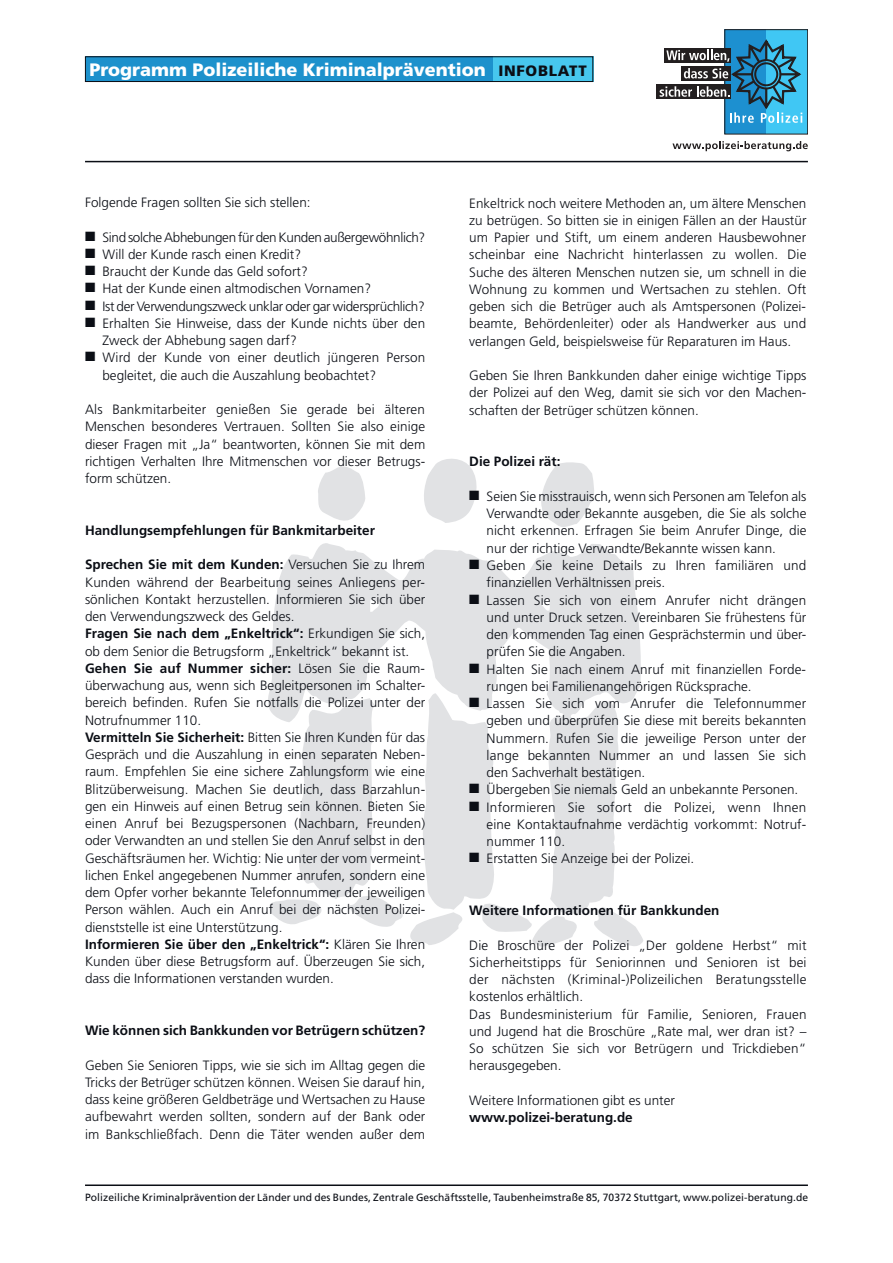
<style>
.page{position:relative;width:893px;height:1263px;background:#fff}
.page>*{position:absolute;margin:0;border:0;box-sizing:border-box;transform-origin:0 0}
.t1{font:900 18px "Frutiger";color:#fff}
.t2{font:300 13.5px/17.2px "Frutiger";color:#0b0e15;text-align:justify}
.t3{font:700 13.5px "Frutiger";color:#0b0e15}
.t4{font:300 13.5px "Frutiger";letter-spacing:-.025em;color:#0b0e15}
.t5{font:10.5px "Frutiger";letter-spacing:.01em;color:#0b0e15}
.s1{font-size:15px;color:#0b0e15}
.s2{font-weight:700}
</style>
<div class="page">
<svg style="left:424px;top:459px;width:53px;height:64px"></svg>
<svg style="left:541px;top:462px;width:53px;height:65px"></svg>
<svg style="left:318px;top:466px;width:47px;height:55px"></svg>
<svg style="left:268px;top:543px;width:373px;height:371px;fill:#e1e2e4"></svg>
<svg style="left:270px;top:698px;width:133px;height:229px"></svg>
<svg style="left:594px;top:907px;width:49px;height:39px"></svg>
<svg style="left:410px;top:693px;width:167px;height:254px"></svg>
<hr style="left:85px;top:1184px;width:723px;height:2px;background:#0b0e15">
<hr style="left:85px;top:161px;width:723px;height:1px;background:#0b0e15">
<div style="left:85px;top:56px;width:508px;height:26px;background:#47c7ee"></div>
<div style="left:86px;top:56px;width:407px;height:26px;background:#1d91cc"></div>
<svg style="left:672px;top:141px;width:136px;height:10px"></svg>
<div style="left:725px;top:30px;width:41px;height:104px;background:#1d90d0"></div>
<div style="left:766px;top:30px;width:42px;height:104px;background:#40c7f4"></div>
<div style="left:724px;top:29px;width:84px;height:105px;border:1px solid #231f20"></div>
<svg style="left:657px;top:85px;width:3px;height:14px"></svg>
<svg style="left:660px;top:37px;width:143px;height:86px"></svg>
<div style="left:85px;top:56px;width:508px;height:26px;border:1px solid #0b0e15"></div>
<h1 class="t1" style="left:90px;top:58px;width:499px">Programm Polizeiliche Kriminalprävention <span class="s1">INFOBLATT</span></h1>
<p class="t2" style="left:85px;top:194px;width:227px">Folgende Fragen sollten Sie sich stellen:</p>
<p class="t4" style="left:85px;top:229px;width:342px">■ Sind solche Abhebungen für den Kunden außergewöhnlich?</p>
<p class="t2" style="left:85px;top:245px;width:218px">■ Will der Kunde rasch einen Kredit?</p>
<p class="t2" style="left:85px;top:263px;width:224px">■ Braucht der Kunde das Geld sofort?</p>
<p class="t2" style="left:85px;top:280px;width:288px">■ Hat der Kunde einen altmodischen Vornamen?</p>
<p class="t4" style="left:85px;top:298px;width:341px">■ Ist der Verwendungszweck unklar oder gar widersprüchlich?</p>
<p class="t2" style="left:102px;top:314px;width:324px;text-indent:-17px">■ Erhalten Sie Hinweise, dass der Kunde nichts über den<br>Zweck der Abhebung sagen darf?</p>
<p class="t2" style="left:102px;top:349px;width:324px;text-indent:-17px">■ Wird der Kunde von einer deutlich jüngeren Person begleitet, die auch die Auszahlung beobachtet?</p>
<p class="t2" style="left:85px;top:401px;width:342px">Als Bankmitarbeiter genießen Sie gerade bei älteren Menschen besonderes Vertrauen. Sollten Sie also einige dieser Fragen mit „Ja“ beantworten, können Sie mit dem richtigen Verhalten Ihre Mitmenschen vor dieser Betrugs&shy;form schützen.</p>
<p class="t3" style="left:85px;top:522px;width:291px">Handlungsempfehlungen für Bankmitarbeiter</p>
<p class="t2" style="left:85px;top:556px;width:342px"><span class="s2">Sprechen Sie mit dem Kunden:</span> Versuchen Sie zu Ihrem Kunden während der Bearbeitung seines Anliegens per&shy;sönlichen Kontakt herzustellen. Informieren Sie sich über den Verwendungszweck des Geldes.</p>
<p class="t2" style="left:85px;top:625px;width:342px"><span class="s2">Fragen Sie nach dem „Enkeltrick“:</span> Erkundigen Sie sich, ob dem Senior die Betrugsform „Enkeltrick“ bekannt ist.</p>
<p class="t2" style="left:85px;top:659px;width:342px"><span class="s2">Gehen Sie auf Nummer sicher:</span> Lösen Sie die Raum&shy;überwachung aus, wenn sich Begleitpersonen im Schalter&shy;bereich befinden. Rufen Sie notfalls die Polizei unter der Notrufnummer 110.</p>
<p class="t2" style="left:85px;top:728px;width:342px"><span class="s2">Vermitteln Sie Sicherheit:</span> Bitten Sie Ihren Kunden für das Gespräch und die Auszahlung in einen separaten Neben&shy;raum. Empfehlen Sie eine sichere Zahlungsform wie eine Blitzüberweisung. Machen Sie deutlich, dass Barzahlun&shy;gen ein Hinweis auf einen Betrug sein können. Bieten Sie einen Anruf bei Bezugspersonen (Nachbarn, Freunden) oder Verwandten an und stellen Sie den Anruf selbst in den Geschäftsräumen her. Wichtig: Nie unter der vom vermeint&shy;lichen Enkel angegebenen Nummer anrufen, sondern eine dem Opfer vorher bekannte Telefonnummer der jeweiligen Person wählen. Auch ein Anruf bei der nächsten Polizei&shy;dienststelle ist eine Unterstützung.</p>
<p class="t2" style="left:85px;top:935px;width:342px"><span class="s2">Informieren Sie über den „Enkeltrick“:</span> Klären Sie Ihren Kunden über diese Betrugsform auf. Überzeugen Sie sich, dass die Informationen verstanden wurden.</p>
<p class="t3" style="left:85px;top:1022px;width:342px">Wie können sich Bankkunden vor Betrügern schützen?</p>
<p class="t2" style="left:85px;top:1056px;width:342px">Geben Sie Senioren Tipps, wie sie sich im Alltag gegen die Tricks der Betrüger schützen können. Weisen Sie darauf hin, dass keine größeren Geldbeträge und Wertsachen zu Hause aufbewahrt werden sollten, sondern auf der Bank oder im Bankschließfach. Denn die Täter wenden außer dem</p>
<p class="t2" style="left:469px;top:194px;width:339px">Enkeltrick noch weitere Methoden an, um ältere Menschen zu betrügen. So bitten sie in einigen Fällen an der Haustür um Papier und Stift, um einem anderen Hausbewohner scheinbar eine Nachricht hinterlassen zu wollen. Die Suche des älteren Menschen nutzen sie, um schnell in die Wohnung zu kommen und Wertsachen zu stehlen. Oft geben sich die Betrüger auch als Amtspersonen (Polizei&shy;beamte, Behördenleiter) oder als Handwerker aus und verlangen Geld, beispielsweise für Reparaturen im Haus.</p>
<p class="t2" style="left:469px;top:367px;width:339px">Geben Sie Ihren Bankkunden daher einige wichtige Tipps der Polizei auf den Weg, damit sie sich vor den Machen&shy;schaften der Betrüger schützen können.</p>
<p class="t3" style="left:469px;top:454px;width:93px">Die Polizei rät:</p>
<p class="t2" style="left:487px;top:488px;width:321px;text-indent:-17px">■ Seien Sie misstrauisch, wenn sich Personen am Telefon als Verwandte oder Bekannte ausgeben, die Sie als solche nicht erkennen. Erfragen Sie beim Anrufer Dinge, die nur der richtige Verwandte/Bekannte wissen kann.</p>
<p class="t2" style="left:487px;top:557px;width:321px;text-indent:-17px">■ Geben Sie keine Details zu Ihren familiären und finanziellen Verhältnissen preis.</p>
<p class="t2" style="left:487px;top:591px;width:321px;text-indent:-17px">■ Lassen Sie sich von einem Anrufer nicht drängen und unter Druck setzen. Vereinbaren Sie frühestens für den kommenden Tag einen Gesprächstermin und über&shy;prüfen Sie die Angaben.</p>
<p class="t2" style="left:487px;top:660px;width:321px;text-indent:-17px">■ Halten Sie nach einem Anruf mit finanziellen Forde&shy;rungen bei Familienangehörigen Rücksprache.</p>
<p class="t2" style="left:487px;top:695px;width:321px;text-indent:-17px">■ Lassen Sie sich vom Anrufer die Telefonnummer geben und überprüfen Sie diese mit bereits bekannten Nummern. Rufen Sie die jeweilige Person unter der lange bekannten Nummer an und lassen Sie sich den Sachverhalt bestätigen.</p>
<p class="t2" style="left:469px;top:781px;width:331px">■ Übergeben Sie niemals Geld an unbekannte Personen.</p>
<p class="t2" style="left:487px;top:798px;width:321px;text-indent:-17px">■ Informieren Sie sofort die Polizei, wenn Ihnen eine Kontaktaufnahme verdächtig vorkommt: Notruf&shy;nummer 110.</p>
<p class="t2" style="left:469px;top:850px;width:226px">■ Erstatten Sie Anzeige bei der Polizei.</p>
<p class="t3" style="left:469px;top:902px;width:252px">Weitere Informationen für Bankkunden</p>
<p class="t2" style="left:469px;top:936px;width:339px">Die Broschüre der Polizei „Der goldene Herbst“ mit Sicherheitstipps für Seniorinnen und Senioren ist bei der nächsten (Kriminal-)Polizeilichen Beratungsstelle kostenlos erhältlich.</p>
<p class="t2" style="left:469px;top:1005px;width:339px">Das Bundesministerium für Familie, Senioren, Frauen und Jugend hat die Broschüre „Rate mal, wer dran ist? – So schützen Sie sich vor Betrügern und Trickdieben“ herausgegeben.</p>
<p class="t2" style="left:469px;top:1091px;width:207px">Weitere Informationen gibt es unter <span class="s2">www.polizei-beratung.de</span></p>
<p class="t5" style="left:85px;top:1191px;width:725px">Polizeiliche Kriminalprävention der Länder und des Bundes, Zentrale Geschäftsstelle, Taubenheimstraße 85, 70372 Stuttgart, www.polizei-beratung.de</p>
</div>
